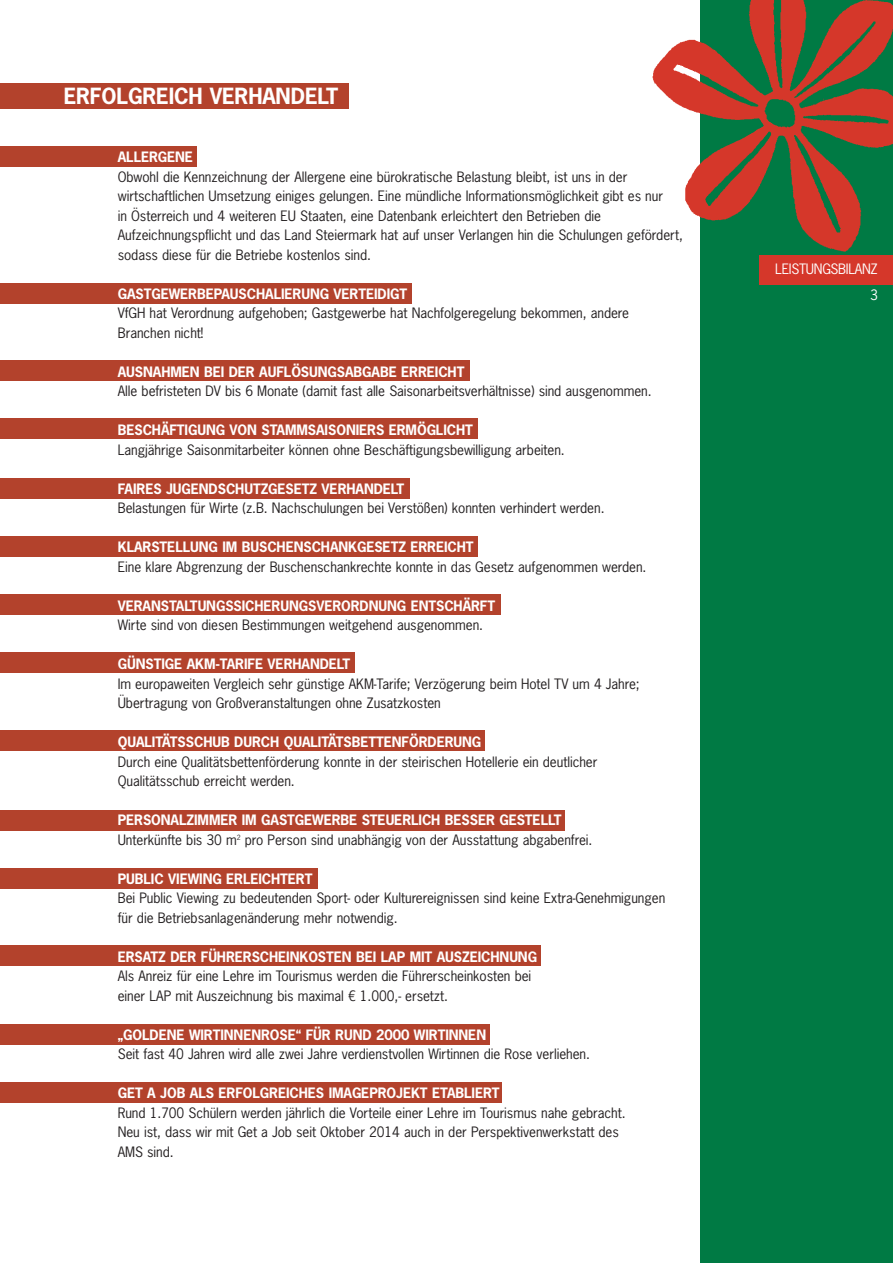
<style>
.page{position:relative;width:893px;height:1263px;background:#fff}
.page>*{position:absolute;margin:0;border:0;box-sizing:border-box;transform-origin:0 0}
.t1{font:700 21px "News Gothic Std";letter-spacing:-.005em;color:#fff}
.t2{font:13.5px/19.5px "News Gothic Std";letter-spacing:-.005em;color:#231f20}
.t3{font:13.5px/25.3px "News Gothic Std";letter-spacing:-.025em;color:#fff;text-align:right}
.s1{font-weight:700;color:#fff}
</style>
<div class="page">
<div style="left:0;top:147px;width:197px;height:20px;background:#b3422c"></div>
<div style="left:0;top:283px;width:411px;height:21px;background:#b3422c"></div>
<div style="left:0;top:360px;width:470px;height:21px;background:#b3422c"></div>
<div style="left:0;top:419px;width:478px;height:20px;background:#b3422c"></div>
<div style="left:0;top:478px;width:409px;height:21px;background:#b3422c"></div>
<div style="left:0;top:536px;width:478px;height:20px;background:#b3422c"></div>
<div style="left:0;top:594px;width:501px;height:20px;background:#b3422c"></div>
<div style="left:0;top:652px;width:355px;height:21px;background:#b3422c"></div>
<div style="left:0;top:730px;width:485px;height:21px;background:#b3422c"></div>
<div style="left:0;top:810px;width:565px;height:20px;background:#b3422c"></div>
<div style="left:0;top:868px;width:317px;height:20px;background:#b3422c"></div>
<div style="left:0;top:945px;width:541px;height:21px;background:#b3422c"></div>
<div style="left:0;top:1024px;width:490px;height:20px;background:#b3422c"></div>
<div style="left:0;top:1082px;width:501px;height:21px;background:#b3422c"></div>
<div style="left:0;top:84px;width:349px;height:25px;background:#b3422c"></div>
<div style="left:701px;top:0;width:192px;height:1263px;background:#007a44"></div>
<div style="left:760px;top:255px;width:133px;height:30px;background:#d5372a"></div>
<img style="left:652px;top:0;width:241px;height:270px">
<p class="t1" style="left:64px;top:86px;width:276px">ERFOLGREICH VERHANDELT</p>
<p class="t2" style="left:118px;top:149px;width:567px"><span class="s1">ALLERGENE<br></span>Obwohl die Kennzeichnung der Allergene eine bürokratische Belastung bleibt, ist uns in der wirtschaftlichen Umsetzung einiges gelungen. Eine mündliche Informationsmöglichkeit gibt es nur<br>in Österreich und 4 weiteren EU Staaten, eine Datenbank erleichtert den Betrieben die Aufzeichnungspflicht und das Land Steiermark hat auf unser Verlangen hin die Schulungen gefördert, sodass diese für die Betriebe kostenlos sind.</p>
<p class="t2" style="left:118px;top:285px;width:513px"><span class="s1">GASTGEWERBEPAUSCHALIERUNG VERTEIDIGT<br></span>VfGH hat Verordnung aufgehoben; Gastgewerbe hat Nachfolgeregelung bekommen, andere<br>Branchen nicht!</p>
<p class="t2" style="left:118px;top:363px;width:535px"><span class="s1">AUSNAHMEN BEI DER AUFLÖSUNGSABGABE ERREICHT<br></span>Alle befristeten DV bis 6 Monate (damit fast alle Saisonarbeitsverhältnisse) sind ausgenommen.</p>
<p class="t2" style="left:118px;top:422px;width:448px"><span class="s1">BESCHÄFTIGUNG VON STAMMSAISONIERS ERMÖGLICHT<br></span>Langjährige Saisonmitarbeiter können ohne Beschäftigungsbewilligung arbeiten.</p>
<p class="t2" style="left:118px;top:480px;width:488px"><span class="s1">FAIRES JUGENDSCHUTZGESETZ VERHANDELT<br></span>Belastungen für Wirte (z.B. Nachschulungen bei Verstößen) konnten verhindert werden.</p>
<p class="t2" style="left:118px;top:539px;width:530px"><span class="s1">KLARSTELLUNG IM BUSCHENSCHANKGESETZ ERREICHT<br></span>Eine klare Abgrenzung der Buschenschankrechte konnte in das Gesetz aufgenommen werden.</p>
<p class="t2" style="left:118px;top:597px;width:379px"><span class="s1">VERANSTALTUNGSSICHERUNGSVERORDNUNG ENTSCHÄRFT<br></span>Wirte sind von diesen Bestimmungen weitgehend ausgenommen.</p>
<p class="t2" style="left:118px;top:656px;width:523px"><span class="s1">GÜNSTIGE AKM-TARIFE VERHANDELT<br></span>Im europaweiten Vergleich sehr günstige AKM-Tarife; Verzögerung beim Hotel TV um 4 Jahre;<br>Übertragung von Großveranstaltungen ohne Zusatzkosten</p>
<p class="t2" style="left:118px;top:734px;width:481px"><span class="s1">QUALITÄTSSCHUB DURCH QUALITÄTSBETTENFÖRDERUNG<br></span>Durch eine Qualitätsbettenförderung konnte in der steirischen Hotellerie ein deutlicher<br>Qualitätsschub erreicht werden.</p>
<p class="t2" style="left:118px;top:812px;width:476px"><span class="s1">PERSONALZIMMER IM GASTGEWERBE STEUERLICH BESSER GESTELLT<br></span>Unterkünfte bis 30 m<sup>2</sup> pro Person sind unabhängig von der Ausstattung abgabenfrei.</p>
<p class="t2" style="left:118px;top:870px;width:549px"><span class="s1">PUBLIC VIEWING ERLEICHTERT<br></span>Bei Public Viewing zu bedeutenden Sport- oder Kulturereignissen sind keine Extra-Genehmigungen für die Betriebsanlagenänderung mehr notwendig.</p>
<p class="t2" style="left:118px;top:948px;width:421px"><span class="s1">ERSATZ DER FÜHRERSCHEINKOSTEN BEI LAP MIT AUSZEICHNUNG<br></span>Als Anreiz für eine Lehre im Tourismus werden die Führerscheinkosten bei einer LAP mit Auszeichnung bis maximal € 1.000,- ersetzt.</p>
<p class="t2" style="left:118px;top:1026px;width:474px"><span class="s1">„GOLDENE WIRTINNENROSE“ FÜR RUND 2000 WIRTINNEN<br></span>Seit fast 40 Jahren wird alle zwei Jahre verdienstvollen Wirtinnen die Rose verliehen.</p>
<p class="t2" style="left:118px;top:1085px;width:509px"><span class="s1">GET A JOB ALS ERFOLGREICHES IMAGEPROJEKT ETABLIERT<br></span>Rund 1.700 Schülern werden jährlich die Vorteile einer Lehre im Tourismus nahe gebracht.<br>Neu ist, dass wir mit Get a Job seit Oktober 2014 auch in der Perspektivenwerkstatt des AMS sind.</p>
<p class="t3" style="left:775px;top:258px;width:104px">LEISTUNGSBILANZ<br>3</p>
</div>
